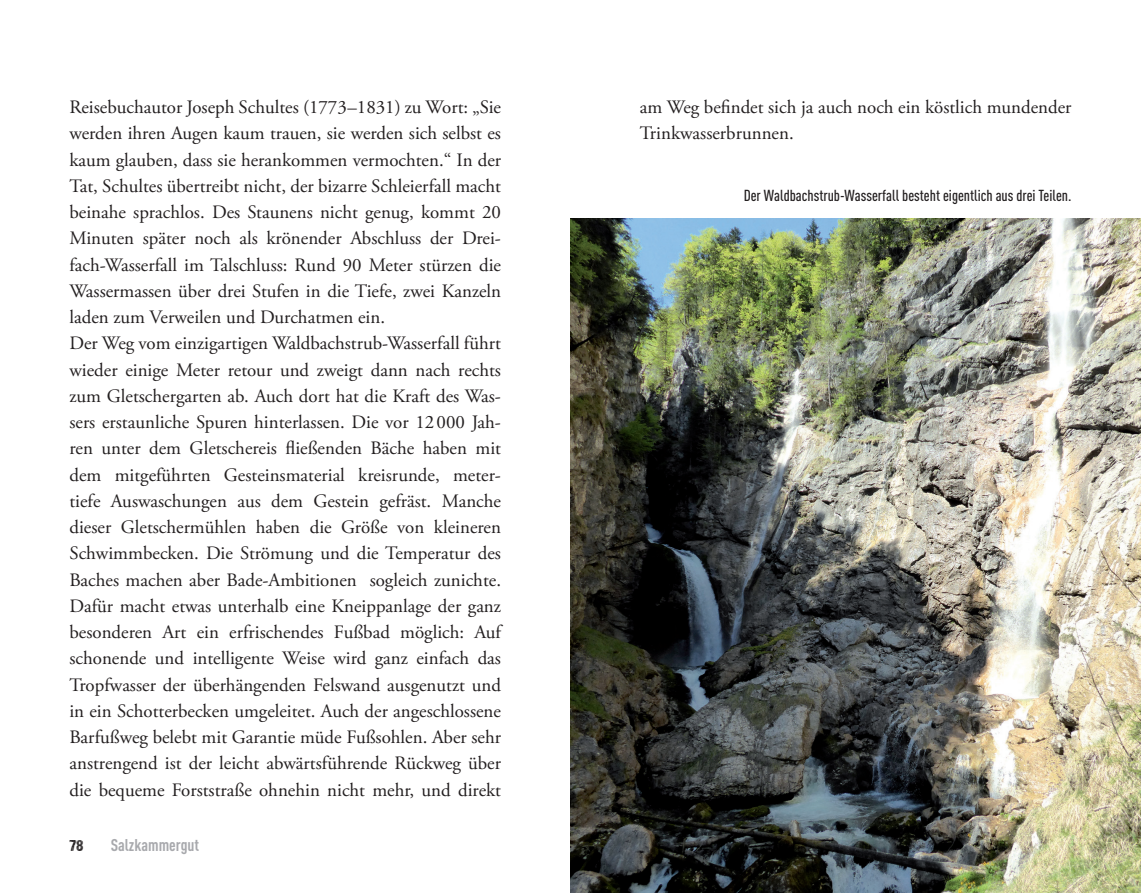
<style>
.page{position:relative;width:1141px;height:893px;background:#fff}
.page>*{position:absolute;margin:0;border:0;box-sizing:border-box;transform-origin:0 0}
.t1{font:18.9px/26.2px "Adobe Garamond Pro";color:#231f20}
.t2{font:700 16.8px "DIN Cond";color:#a8a9ad}
.t3{font:500 15.75px "DIN Cond";color:#231f20}
.t4{font:900 15.75px "DCC Sharp Distress";color:#231f20}
</style>
<div class="page">
<img style="left:570px;top:218px;width:571px;height:675px">
<p class="t1" style="left:69px;top:95px;width:433px">Reisebuchautor Joseph Schultes (1773–1831) zu Wort: „Sie werden ihren Augen kaum trauen, sie werden sich selbst es kaum glauben, dass sie herankommen vermochten.“ In der Tat, Schultes übertreibt nicht, der bizarre Schleierfall macht beinahe sprachlos. Des Staunens nicht genug, kommt 20<br>Minuten später noch als krönender Abschluss der Drei&shy;fach-Wasserfall im Talschluss: Rund 90 Meter stürzen die Wassermassen über drei Stufen in die Tiefe, zwei Kanzeln laden zum Verweilen und Durchatmen ein.<br>Der Weg vom einzigartigen Waldbachstrub-Wasserfall führt wieder einige Meter retour und zweigt dann nach rechts zum Gletschergarten ab. Auch dort hat die Kraft des Was&shy;sers erstaunliche Spuren hinterlassen. Die vor 12000 Jah&shy;ren unter dem Gletschereis fließenden Bäche haben mit dem mitgeführten Gesteinsmaterial kreisrunde, meter&shy;tiefe Auswaschungen aus dem Gestein gefräst. Manche dieser Gletschermühlen haben die Größe von kleineren Schwimmbecken. Die Strömung und die Temperatur des Baches machen aber Bade-Ambitionen sogleich zunichte.<br>Dafür macht etwas unterhalb eine Kneippanlage der ganz besonderen Art ein erfrischendes Fußbad möglich: Auf schonende und intelligente Weise wird ganz einfach das Tropfwasser der überhängenden Felswand ausgenutzt und in ein Schotterbecken umgeleitet. Auch der angeschlossene Barfußweg belebt mit Garantie müde Fußsohlen. Aber sehr anstrengend ist der leicht abwärtsführende Rückweg über die bequeme Forststraße ohnehin nicht mehr, und direkt</p>
<p class="t1" style="left:640px;top:95px;width:433px">am Weg befindet sich ja auch noch ein köstlich mundender<br>Trinkwasserbrunnen.</p>
<p class="t3" style="left:744px;top:186px;width:329px">Der Waldbachstrub-Wasserfall besteht eigentlich aus drei Teilen.</p>
<p class="t4" style="left:69px;top:837px;width:15px">78</p>
<p class="t2" style="left:111px;top:835px;width:90px">Salzkammergut</p>
</div>
